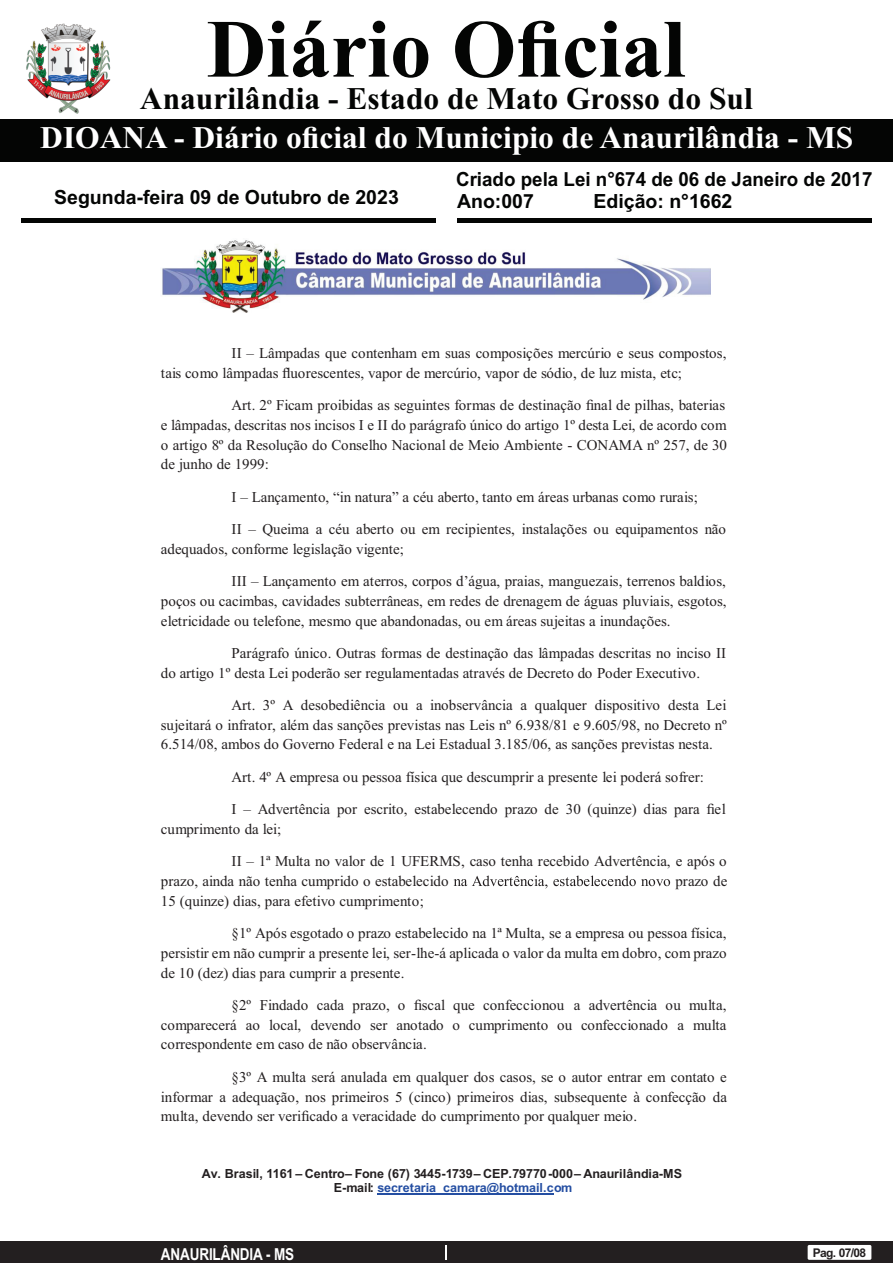
<style>
.page{position:relative;width:893px;height:1263px;background:#fff}
.page>*{position:absolute;margin:0;border:0;box-sizing:border-box;transform-origin:0 0}
.t1{font:700 82.5px "Times New Roman";color:#040504}
.t2{font:700 31.5px "Times New Roman";color:#fff}
.t3{font:700 31.5px "Times New Roman";color:#040504}
.t4{font:700 19.5px/21.8px "Arial";color:#040504;scale:.96 1}
.t5{font:700 19.5px "Arial";color:#040504}
.t6{font:700 16.5px "Arial Narrow";letter-spacing:-.01em;color:#fff}
.t7{font:15px/19.8px "Times New Roman";color:#231f20}
.t8{font:700 12.6px/14.4px "Arial";color:#231f20}
.t9{font:700 12px "Arial";letter-spacing:-.055em;color:#231f20}
.s1{color:#244ea2}
</style>
<div class="page">
<img style="left:162px;top:240px;width:549px;height:72px">
<svg style="left:454px;top:875px;width:216px;height:13px"></svg>
<div style="left:0;top:1242px;width:893px;height:21px;background:#231f20"></div>
<svg style="left:446px;top:1245px;width:1px;height:15px"></svg>
<div style="left:808px;top:1245px;width:63px;height:15px;background:#fff;border-radius:2px"></div>
<div style="left:0;top:119px;width:893px;height:42px;background:#040504"></div>
<hr style="left:21px;top:218px;width:415px;height:4px;background:#040504">
<hr style="left:457px;top:218px;width:415px;height:4px;background:#040504">
<img style="left:26px;top:23px;width:85px;height:91px">
<hr style="left:377px;top:1193px;width:177px;height:2px;background:#244ea2">
<h1 class="t1" style="left:207px;top:21px;width:480px">Diário Oficial</h1>
<h2 class="t3" style="left:140px;top:88px;width:614px">Anaurilândia - Estado de Mato Grosso do Sul</h2>
<h2 class="t2" style="left:40px;top:126px;width:814px">DIOANA - Diário oficial do Municipio de Anaurilândia - MS</h2>
<h3 class="t5" style="left:54px;top:190px;width:346px">Segunda-feira 09 de Outubro de 2023</h3>
<h3 class="t4" style="left:456px;top:170px;width:435px">Criado pela Lei n°674 de 06 de Janeiro de 2017<br>Ano:007</h3>
<h3 class="t5" style="left:593px;top:193px;width:140px">Edição: n°1662</h3>
<p class="t7" style="left:161px;top:344px;width:567px;text-indent:71px">II – Lâmpadas que contenham em suas composições mercúrio e seus compostos, tais como lâmpadas fluorescentes, vapor de mercúrio, vapor de sódio, de luz mista, etc;</p>
<p class="t7" style="left:161px;top:396px;width:568px;text-indent:71px">Art. 2º Ficam proibidas as seguintes formas de destinação final de pilhas, baterias e lâmpadas, descritas nos incisos I e II do parágrafo único do artigo 1º desta Lei, de acordo com o artigo 8º da Resolução do Conselho Nacional de Meio Ambiente - CONAMA nº 257, de 30 de junho de 1999:</p>
<p class="t7" style="left:232px;top:482px;width:496px;line-height:32.1px">I – Lançamento, “in natura” a céu aberto, tanto em áreas urbanas como rurais;<br>II – Queima a céu aberto ou em recipientes, instalações ou equipamentos não</p>
<p class="t7" style="left:232px;top:534px;width:496px;line-height:32.4px;text-indent:-71px">adequados, conforme legislação vigente;<br>III – Lançamento em aterros, corpos d’água, praias, manguezais, terrenos baldios,</p>
<p class="t7" style="left:161px;top:592px;width:567px">poços ou cacimbas, cavidades subterrâneas, em redes de drenagem de águas pluviais, esgotos, eletricidade ou telefone, mesmo que abandonadas, ou em áreas sujeitas a inundações.</p>
<p class="t7" style="left:161px;top:644px;width:567px;text-indent:71px">Parágrafo único. Outras formas de destinação das lâmpadas descritas no inciso II do artigo 1º desta Lei poderão ser regulamentadas através de Decreto do Poder Executivo.</p>
<p class="t7" style="left:161px;top:696px;width:567px;text-align:justify;text-indent:71px">Art. 3º A desobediência ou a inobservância a qualquer dispositivo desta Lei sujeitará o infrator, além das sanções previstas nas Leis nº 6.938/81 e 9.605/98, no Decreto nº 6.514/08, ambos do Governo Federal e na Lei Estadual 3.185/06, as sanções previstas nesta.</p>
<p class="t7" style="left:232px;top:762px;width:496px;line-height:32.4px">Art. 4º A empresa ou pessoa física que descumprir a presente lei poderá sofrer:<br>I – Advertência por escrito, estabelecendo prazo de 30 (quinze) dias para fiel</p>
<p class="t7" style="left:232px;top:814px;width:497px;line-height:32.4px;text-indent:-71px">cumprimento da lei;<br>II – 1ª Multa no valor de 1 UFERMS, caso tenha recebido Advertência, e após o</p>
<p class="t7" style="left:161px;top:872px;width:289px">prazo, ainda não tenha cumprido o estabelecido</p>
<p class="t7" style="left:675px;top:872px;width:53px">prazo de</p>
<p class="t7" style="left:232px;top:886px;width:496px;line-height:32.4px;text-indent:-71px">15 (quinze) dias, para efetivo cumprimento;<br>§1º Após esgotado o prazo estabelecido na 1ª Multa, se a empresa ou pessoa física,</p>
<p class="t7" style="left:161px;top:944px;width:567px">persistir em não cumprir a presente lei, ser-lhe-á aplicada o valor da multa em dobro, com prazo de 10 (dez) dias para cumprir a presente.</p>
<p class="t7" style="left:161px;top:996px;width:567px;text-align:justify;text-indent:71px">§2º Findado cada prazo, o fiscal que confeccionou a advertência ou multa, comparecerá ao local, devendo ser anotado o cumprimento ou confeccionado a multa correspondente em caso de não observância.</p>
<p class="t7" style="left:161px;top:1068px;width:568px;text-align:justify;text-indent:71px">§3º A multa será anulada em qualquer dos casos, se o autor entrar em contato e informar a adequação, nos primeiros 5 (cinco) primeiros dias, subsequente à confecção da multa, devendo ser verificado a veracidade do cumprimento por qualquer meio.</p>
<p class="t8" style="left:334px;top:1167px;width:350px;text-indent:-132px">Av. Brasil, 1161 – Centro– Fone (67) 3445-1739– CEP.79770-000– Anaurilândia-MS<br>E-mail: <span class="s1">secretaria_camara@hotmail.com</span></p>
<p class="t6" style="left:161px;top:1248px;width:135px">ANAURILÂNDIA - MS</p>
<p class="t9" style="left:813px;top:1248px;width:55px">Pag. 07/08</p>
</div>
